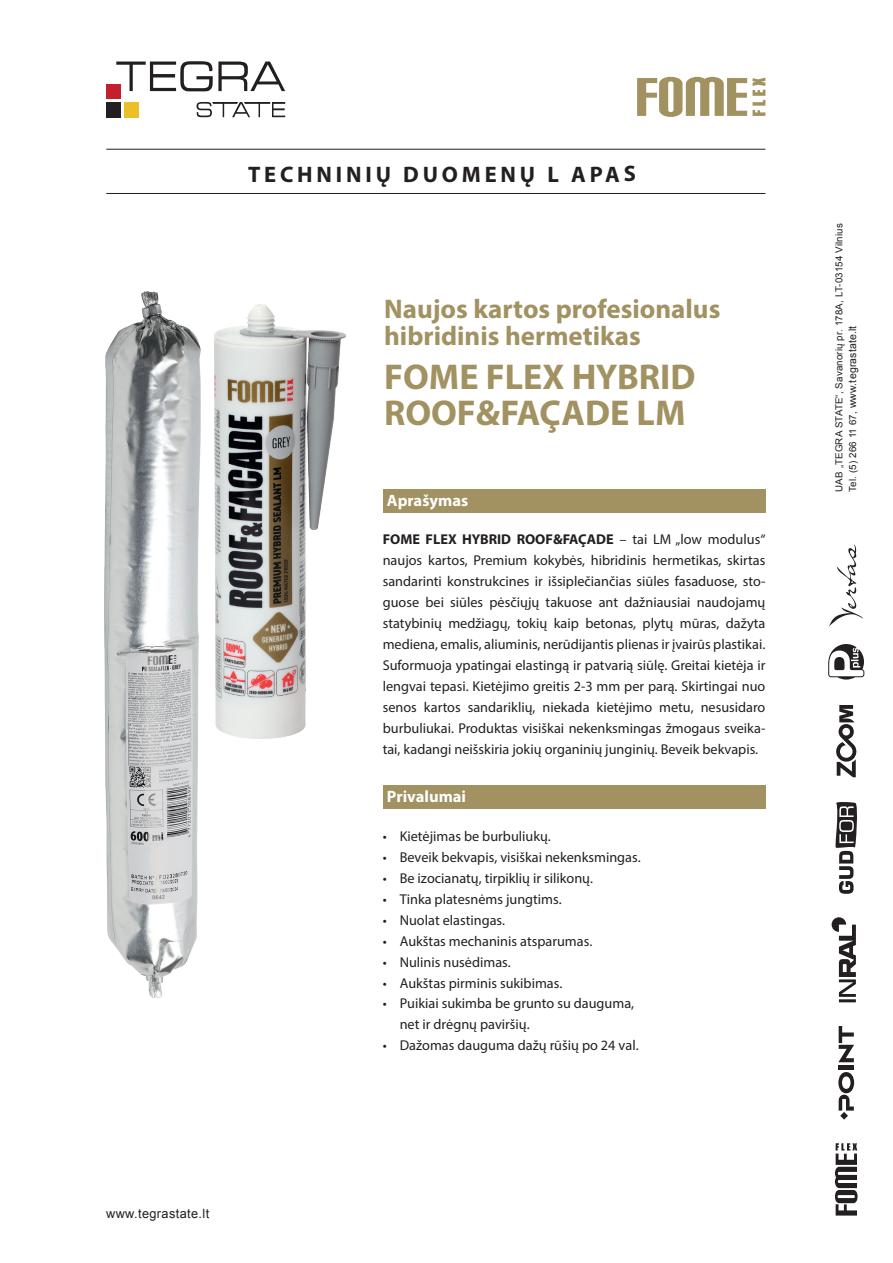
<style>
.page{position:relative;width:893px;height:1263px;background:#fff}
.page>*{position:absolute;margin:0;border:0;box-sizing:border-box;transform-origin:0 0}
.t1{font:700 36px/36px "Myriad Pro";color:#a29161}
.t2{font:700 27px/27px "Myriad Pro";color:#a29161}
.t3{font:700 22.5px "Myriad Pro";letter-spacing:.17em;color:#231f20}
.t4{font:700 16.5px "Myriad Pro";color:#fff}
.t5{font:14.25px/21px "Myriad Pro";color:#231f20;text-align:justify}
.t6{font:12.75px "Arial";letter-spacing:.03em;color:#231f20}
.t7{font:10.5px "Arial";letter-spacing:.015em;color:#231f20}
.t8{font:9.75px "Arial";letter-spacing:.015em;color:#231f20}
.s1{font-weight:700}
.s2{font-size:9.75px}
</style>
<div class="page">
<svg style="left:835px;top:1143px;width:23px;height:72px"></svg>
<hr style="left:839px;top:1066px;width:15px;height:4px;background:#231f20">
<svg style="left:839px;top:1026px;width:15px;height:36px"></svg>
<svg style="left:838px;top:1072px;width:16px;height:38px"></svg>
<svg style="left:840px;top:1112px;width:8px;height:7px"></svg>
<svg style="left:828px;top:644px;width:36px;height:35px"></svg>
<svg style="left:836px;top:705px;width:21px;height:72px"></svg>
<svg style="left:829px;top:544px;width:34px;height:82px"></svg>
<hr style="left:839px;top:999px;width:17px;height:3px;background:#231f20">
<svg style="left:832px;top:917px;width:24px;height:80px"></svg>
<svg style="left:835px;top:802px;width:22px;height:92px"></svg>
<div style="left:107px;top:84px;width:14px;height:15px;background:#c31f2d"></div>
<div style="left:124px;top:102px;width:14px;height:15px;background:#ecbe27"></div>
<div style="left:107px;top:102px;width:14px;height:15px;background:#231f20"></div>
<svg style="left:116px;top:61px;width:169px;height:30px"></svg>
<svg style="left:196px;top:102px;width:89px;height:15px"></svg>
<hr style="left:106px;top:193px;width:659px;height:1px;background:#231f20">
<hr style="left:106px;top:149px;width:659px;height:1px;background:#231f20">
<svg style="left:637px;top:77px;width:128px;height:40px"></svg>
<img style="left:105px;top:291px;width:95px;height:706px">
<img style="left:215px;top:304px;width:131px;height:434px">
<div style="left:383px;top:489px;width:382px;height:23px;background:#a29161"></div>
<div style="left:383px;top:786px;width:382px;height:23px;background:#a29161"></div>
<h3 class="t3" style="left:248px;top:159px;width:390px">TECHNINIŲ DUOMENŲ L APAS</h3>
<h2 class="t2" style="left:384px;top:294px;width:338px">Naujos kartos profesionalus hibridinis hermetikas</h2>
<h1 class="t1" style="left:384px;top:358px;width:313px">FOME FLEX HYBRID<br>ROOF&amp;FAÇADE LM</h1>
<p class="t4" style="left:387px;top:489px;width:83px">Aprašymas</p>
<p class="t5" style="left:383px;top:529px;width:384px"><span class="s1">FOME FLEX HYBRID ROOF&amp;FAÇADE</span> – tai LM „low modulus“ naujos kartos, Premium kokybės, hibridinis hermetikas, skirtas sandarinti konstrukcines ir išsiplečiančias siūles fasaduose, sto&shy;guose bei siūles pėsčiųjų takuose ant dažniausiai naudojamų statybinių medžiagų, tokių kaip betonas, plytų mūras, dažyta mediena, emalis, aliuminis, nerūdijantis plienas ir įvairūs plastikai.<br>Suformuoja ypatingai elastingą ir patvarią siūlę. Greitai kietėja ir lengvai tepasi. Kietėjimo greitis 2-3 mm per parą. Skirtingai nuo senos kartos sandariklių, niekada kietėjimo metu, nesusidaro burbuliukai. Produktas visiškai nekenksmingas žmogaus sveika&shy;tai, kadangi neišskiria jokių organinių junginių. Beveik bekvapis.</p>
<p class="t4" style="left:387px;top:786px;width:81px">Privalumai</p>
<p class="t5" style="left:383px;top:825px;width:170px">• Kietėjimas be burbuliukų.</p>
<p class="t5" style="left:383px;top:846px;width:259px">• Beveik bekvapis, visiškai nekenksmingas.</p>
<p class="t5" style="left:383px;top:867px;width:212px">• Be izocianatų, tirpiklių ir silikonų.</p>
<p class="t5" style="left:383px;top:888px;width:181px">• Tinka platesnėms jungtims.</p>
<p class="t5" style="left:383px;top:909px;width:124px">• Nuolat elastingas.</p>
<p class="t5" style="left:383px;top:930px;width:211px">• Aukštas mechaninis atsparumas.</p>
<p class="t5" style="left:383px;top:951px;width:130px">• Nulinis nusėdimas.</p>
<p class="t5" style="left:383px;top:972px;width:181px">• Aukštas pirminis sukibimas.</p>
<p class="t5" style="left:400px;top:993px;width:236px;text-indent:-17px">• Puikiai sukimba be grunto su dauguma, net ir drėgnų paviršių.</p>
<p class="t5" style="left:383px;top:1034px;width:257px">• Dažomas dauguma dažų rūšių po 24 val.</p>
<p class="t6" style="left:106px;top:1205px;width:105px">www.tegrastate.lt</p>
<p class="t8" style="left:833px;top:492px;width:270px;rotate:-90deg">UAB „TEGRA STATE“, Savanorių pr. 178A, LT-03154 Vilnius</p>
<p class="t7" style="left:845px;top:492px;width:167px;rotate:-90deg"><span class="s2">Tel. (5) 266 11 67,</span> www.tegrastate.lt</p>
</div>
